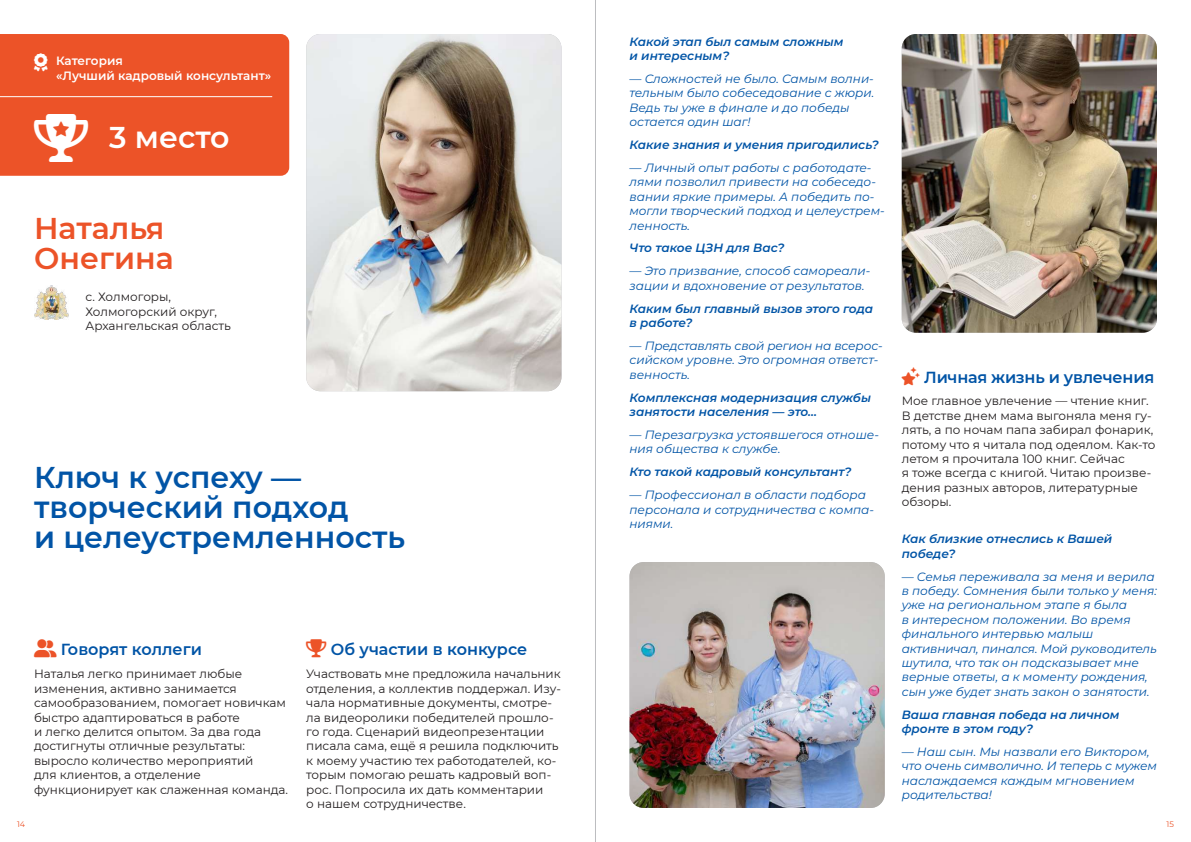
<style>
.page{position:relative;width:1191px;height:842px;background:#fff}
.page>*{position:absolute;margin:0;border:0;box-sizing:border-box;transform-origin:0 0}
.t1{font:600 30px/30px "Montserrat";color:#0154a6}
.t2{font:600 30px/30px "Montserrat";color:#ec5328}
.t3{font:600 30px "Montserrat";letter-spacing:-.005em;color:#fff}
.t4{font:600 16px "Montserrat";letter-spacing:-.015em;color:#0154a6}
.t5{font:italic 12px/14.4px "Montserrat";color:#0154a6}
.t6{font:12px/14.4px "Montserrat";color:#231f20}
.t7{font:italic 600 12px/14.4px "Montserrat";color:#0154a6}
.t8{font:600 12px/14.4px "Montserrat";color:#fff}
.t9{font:8px "Montserrat";color:#ec5328}
</style>
<div class="page">
<hr style="left:595px;top:0;width:1px;height:842px;background:#bcbdc0">
<img style="left:306px;top:34px;width:255px;height:357px">
<img style="left:901px;top:34px;width:256px;height:299px">
<img style="left:629px;top:562px;width:255px;height:246px">
<img style="left:34px;top:286px;width:34px;height:34px">
<div style="left:0;top:34px;width:289px;height:142px;background:#ec5328"></div>
<hr style="left:0;top:96px;width:272px;height:1px;background:#fff">
<div style="left:34px;top:113px;width:54px;height:49px;background:#ec5328"></div>
<svg style="left:34px;top:53px;width:14px;height:19px"></svg>
<p class="t8" style="left:56px;top:53px;width:217px">Категория<br>«Лучший кадровый консультант»</p>
<h1 class="t3" style="left:109px;top:116px;width:122px">3 место</h1>
<h1 class="t2" style="left:34px;top:212px;width:141px">Наталья<br>Онегина</h1>
<p class="t6" style="left:85px;top:290px;width:147px">с. Холмогоры,<br>Холмогорский округ,<br>Архангельская область</p>
<h1 class="t1" style="left:34px;top:461px;width:373px">Ключ к успеху — творческий подход<br>и целеустремленность</h1>
<h2 class="t4" style="left:61px;top:638px;width:143px">Говорят коллеги</h2>
<p class="t6" style="left:34px;top:666px;width:256px">Наталья легко принимает любые изменения, активно занимается самообразованием, помогает новичкам быстро адаптироваться в работе<br>и легко делится опытом. За два года достигнуты отличные результаты: выросло количество мероприятий<br>для клиентов, а отделение функционирует как слаженная команда.</p>
<h2 class="t4" style="left:331px;top:638px;width:198px">Об участии в конкурсе</h2>
<p class="t6" style="left:306px;top:666px;width:256px">Участвовать мне предложила начальник отделения, а коллектив поддержал. Изу&shy;чала нормативные документы, смотре&shy;ла видеоролики победителей прошло&shy;го года. Сценарий видеопрезентации писала сама, ещё я решила подключить к моему участию тех работодателей, ко&shy;торым помогаю решать кадровый воп&shy;рос. Попросила их дать комментарии<br>о нашем сотрудничестве.</p>
<p class="t7" style="left:629px;top:34px;width:215px">Какой этап был самым сложным и интересным?</p>
<p class="t5" style="left:629px;top:71px;width:246px">— Сложностей не было. Самым волни&shy;тельным было собеседование с жюри.<br>Ведь ты уже в финале и до победы остается один шаг!</p>
<p class="t7" style="left:629px;top:137px;width:251px">Какие знания и умения пригодились?</p>
<p class="t5" style="left:629px;top:160px;width:257px">— Личный опыт работы с работодате&shy;лями позволил привести на собеседо&shy;вании яркие примеры. А победить по&shy;могли творческий подход и целеустрем&shy;ленность.</p>
<p class="t7" style="left:629px;top:240px;width:156px">Что такое ЦЗН для Вас?</p>
<p class="t5" style="left:629px;top:263px;width:242px">— Это призвание, способ самореали&shy;зации и вдохновение от результатов.</p>
<p class="t7" style="left:629px;top:301px;width:245px">Каким был главный вызов этого года в работе?</p>
<p class="t5" style="left:629px;top:338px;width:255px">— Представлять свой регион на всерос&shy;сийском уровне. Это огромная ответст&shy;венность.</p>
<p class="t7" style="left:629px;top:390px;width:243px">Комплексная модернизация службы занятости населения — это...</p>
<p class="t5" style="left:629px;top:427px;width:251px">— Перезагрузка устоявшегося отноше&shy;ния общества к службе.</p>
<p class="t7" style="left:629px;top:464px;width:223px">Кто такой кадровый консультант?</p>
<p class="t5" style="left:629px;top:487px;width:246px">— Профессионал в области подбора персонала и сотрудничества с компа&shy;ниями.</p>
<h2 class="t4" style="left:924px;top:365px;width:231px">Личная жизнь и увлечения</h2>
<p class="t6" style="left:901px;top:393px;width:255px">Мое главное увлечение — чтение книг.<br>В детстве днем мама выгоняла меня гу&shy;лять, а по ночам папа забирал фонарик, потому что я читала под одеялом. Как-то летом я прочитала 100 книг. Сейчас<br>я тоже всегда с книгой. Читаю произве&shy;дения разных авторов, литературные обзоры.</p>
<p class="t7" style="left:901px;top:531px;width:212px">Как близкие отнеслись к Вашей победе?</p>
<p class="t5" style="left:901px;top:569px;width:257px">— Семья переживала за меня и верила в победу. Сомнения были только у меня: уже на региональном этапе я была<br>в интересном положении. Во время финального интервью малыш активничал, пинался. Мой руководитель шутила, что так он подсказывает мне верные ответы, а к моменту рождения, сын уже будет знать закон о занятости.</p>
<p class="t7" style="left:901px;top:707px;width:219px">Ваша главная победа на личном фронте в этом году?</p>
<p class="t5" style="left:901px;top:744px;width:257px">— Наш сын. Мы назвали его Виктором, что очень символично. И теперь с мужем наслаждаемся каждым мгновением родительства!</p>
<p class="t9" style="left:17px;top:818px;width:10px">14</p>
<p class="t9" style="left:1166px;top:818px;width:9px">15</p>
</div>
